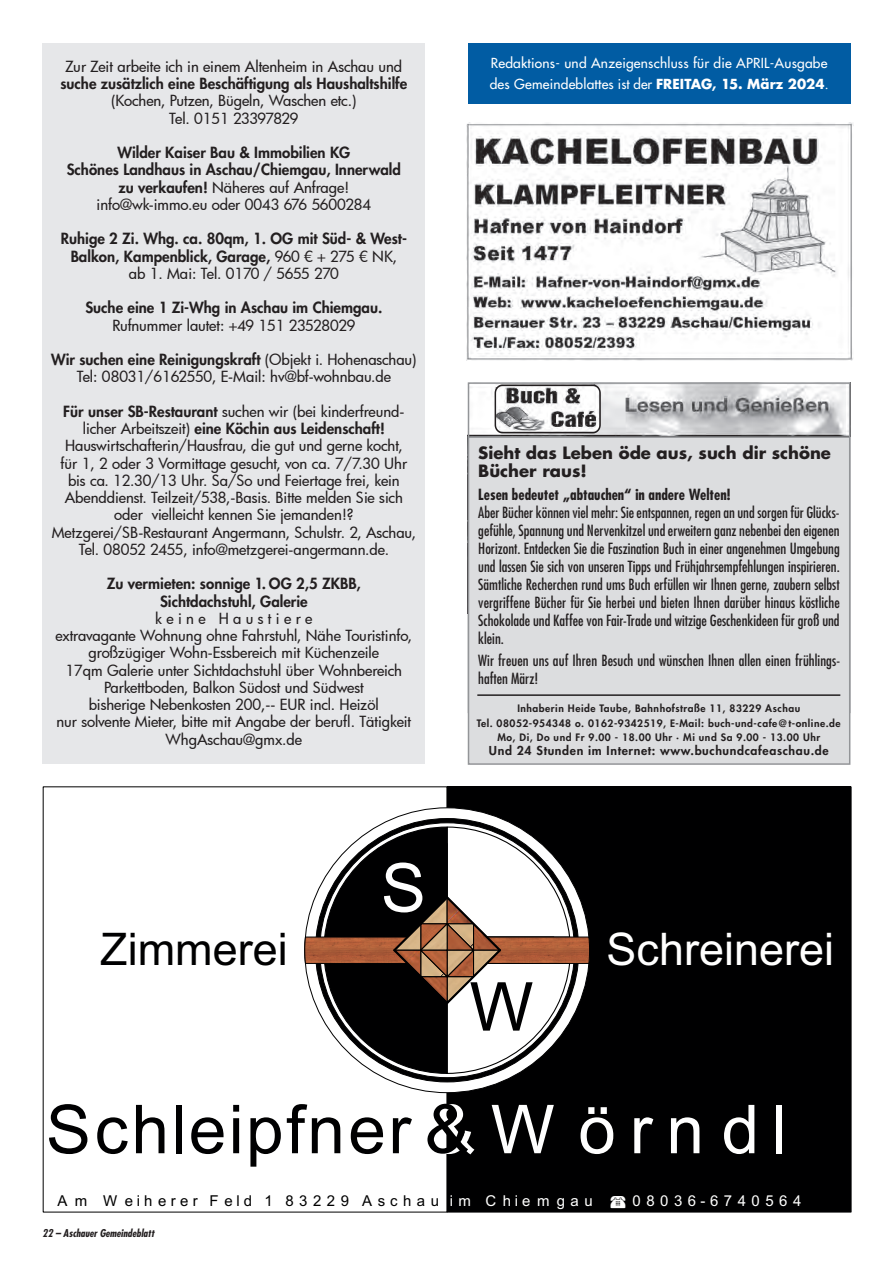
<style>
.page{position:relative;width:893px;height:1263px;background:#fff}
.page>*{position:absolute;margin:0;border:0;box-sizing:border-box;transform-origin:0 0}
.t1{font:67.5px "Arial";letter-spacing:.035em;color:#000001}
.t2{font:67.5px "Arial";color:#fff}
.t3{font:45px "Arial";color:#fff}
.t4{font:45px "Arial";color:#000001}
.t5{font:700 16.5px/18.8px "Futura";color:#231f20}
.t6{font:500 15px/17.2px "Futura";letter-spacing:-.005em;color:#231f20;text-align:center}
.t7{font:condensed 15px/18px "Futura";letter-spacing:.005em;color:#231f20;text-align:justify}
.t8{font:800 15px/17.2px "Futura";color:#231f20;text-align:center}
.t9{font:15px "Arial";letter-spacing:.37em;color:#000001}
.t10{font:700 condensed 15px "Futura";color:#231f20}
.t11{font:13.5px/21px "Futura";letter-spacing:.015em;color:#fff}
.t12{font:800 12px "Futura";letter-spacing:.05em;color:#231f20}
.t13{font:italic 700 condensed 10.5px "Futura";color:#231f20}
.t14{font:800 10.05px/14.2px "Futura";letter-spacing:.05em;color:#231f20;text-align:center}
.s1{font-weight:500}
.s2{font-weight:800}
.s3{font-weight:700}
.s4{color:#fff}
</style>
<div class="page">
<div style="left:43px;top:43px;width:382px;height:721px;background:#e6e7e9"></div>
<img style="left:467px;top:123px;width:386px;height:238px">
<div style="left:447px;top:787px;width:404px;height:425px;background:#000001"></div>
<svg style="left:304px;top:807px;width:286px;height:286px"></svg>
<svg style="left:304px;top:826px;width:286px;height:248px"></svg>
<img style="left:471px;top:385px;width:376px;height:51px">
<svg style="left:495px;top:385px;width:106px;height:48px"></svg>
<div style="left:468px;top:437px;width:382px;height:327px;background:#dcdddf"></div>
<div style="left:468px;top:436px;width:382px;height:329px;border:2px solid #939598"></div>
<hr style="left:477px;top:694px;width:363px;height:2px;background:#231f20">
<div style="left:468px;top:43px;width:382px;height:60px;background:#015ca3"></div>
<p class="t6" style="left:66px;top:57px;width:338px">Zur Zeit arbeite ich in einem Altenheim in Aschau und</p>
<p class="t8" style="left:60px;top:75px;width:348px">suche zusätzlich eine Beschäftigung als Haushaltshilfe</p>
<p class="t6" style="left:111px;top:92px;width:247px">(Kochen, Putzen, Bügeln, Waschen etc.)<br>Tel. 0151 23397829</p>
<p class="t8" style="left:67px;top:144px;width:336px">Wilder Kaiser Bau &amp; Immobilien KG<br>Schönes Landhaus in Aschau/Chiemgau, Innerwald zu verkaufen! <span class="s1">Näheres auf Anfrage! info@wk-immo.eu oder 0043 676 5600284</span></p>
<p class="t8" style="left:61px;top:230px;width:348px">Ruhige 2 Zi. Whg. ca. 80qm, 1. OG mit Süd- &amp; West-<br>Balkon, Kampenblick, Garage, <span class="s1">960 € + 275 € NK, ab 1. Mai: Tel. 0170 / 5655 270</span></p>
<p class="t8" style="left:85px;top:299px;width:298px">Suche eine 1 Zi-Whg in Aschau im Chiemgau.</p>
<p class="t6" style="left:112px;top:316px;width:245px">Rufnummer lautet: +49 151 23528029</p>
<p class="t6" style="left:51px;top:351px;width:367px"><span class="s2">Wir suchen eine Reinigungskraft</span> (Objekt i. Hohenaschau)<br>Tel: 08031/6162550, E-Mail: hv@bf-wohnbau.de</p>
<p class="t6" style="left:52px;top:402px;width:366px"><span class="s2">Für unser SB-Restaurant</span> suchen wir (bei kinderfreund&shy;licher Arbeitszeit) <span class="s2">eine Köchin aus Leidenschaft!<br></span>Hauswirtschafterin/Hausfrau, die gut und gerne kocht,<br>für 1, 2 oder 3 Vormittage gesucht, von ca. 7/7.30 Uhr bis ca. 12.30/13 Uhr. Sa/So und Feiertage frei, kein Abenddienst. Teilzeit/538,-Basis. Bitte melden Sie sich oder vielleicht kennen Sie jemanden!?<br>Metzgerei/SB-Restaurant Angermann, Schulstr. 2, Aschau, Tel. 08052 2455, info@metzgerei-angermann.de.</p>
<p class="t8" style="left:107px;top:575px;width:256px">Zu vermieten: sonnige 1. OG 2,5 ZKBB,<br>Sichtdachstuhl, Galerie</p>
<p class="t6" style="left:55px;top:609px;width:358px">k e i n e H a u s t i e r e<br>extravagante Wohnung ohne Fahrstuhl, Nähe Touristinfo, großzügiger Wohn-Essbereich mit Küchenzeile<br>17qm Galerie unter Sichtdachstuhl über Wohnbereich Parkettboden, Balkon Südost und Südwest<br>bisherige Nebenkosten 200,-- EUR incl. Heizöl<br>nur solvente Mieter, bitte mit Angabe der berufl. Tätigkeit WhgAschau@gmx.de</p>
<h1 class="t2" style="left:381px;top:862px;width:47px">S</h1>
<p class="t11" style="left:490px;top:52px;width:340px">Redaktions- und Anzeigenschluss für die APRIL-Ausgabe des Gemeindeblattes ist der <span class="s3">FREITAG, 15. März 2024</span>.</p>
<p class="t5" style="left:478px;top:443px;width:354px">Sieht das Leben öde aus, such dir schöne<br>Bücher raus!</p>
<p class="t10" style="left:478px;top:485px;width:254px">Lesen bedeutet „abtauchen“ in andere Welten!</p>
<p class="t7" style="left:478px;top:503px;width:363px">Aber Bücher können viel mehr: Sie entspannen, regen an und sorgen für Glücks&shy;gefühle, Spannung und Nervenkitzel und erweitern ganz nebenbei den eigenen Horizont. Entdecken Sie die Faszination Buch in einer angenehmen Umgebung und lassen Sie sich von unseren Tipps und Frühjahrsempfehlungen inspirieren.<br>Sämtliche Recherchen rund ums Buch erfüllen wir Ihnen gerne, zaubern selbst vergriffene Bücher für Sie herbei und bieten Ihnen darüber hinaus köstliche Schokolade und Kaffee von Fair-Trade und witzige Geschenkideen für groß und klein.</p>
<p class="t7" style="left:478px;top:651px;width:363px">Wir freuen uns auf Ihren Besuch und wünschen Ihnen allen einen frühlings&shy;haften März!</p>
<p class="t14" style="left:477px;top:701px;width:365px">Inhaberin Heide Taube, Bahnhofstraße 11, 83229 Aschau<br>Tel. 08052-954348 o. 0162-9342519, E-Mail: buch-und-cafe@t-online.de<br>Mo, Di, Do und Fr 9.00 - 18.00 Uhr · Mi und Sa 9.00 - 13.00 Uhr</p>
<p class="t12" style="left:489px;top:743px;width:341px">Und 24 Stunden im Internet: www.buchundcafeaschau.de</p>
<h2 class="t4" style="left:100px;top:932px;width:189px">Zimmerei</h2>
<h2 class="t3" style="left:606px;top:932px;width:229px">Schreinerei</h2>
<h1 class="t1" style="left:470px;top:981px;width:65px">W</h1>
<h1 class="t1" style="left:46px;top:1104px;width:742px">Schleipfner <span class="s4">&amp; W ö r n d l</span></h1>
<p class="t9" style="left:58px;top:1195px;width:745px">A m W eiherer Feld 1 83229 Aschau <span class="s4">im Chiemgau</span> <span class="s4">☎08036-6740564</span></p>
<p class="t13" style="left:43px;top:1227px;width:113px">22 – Aschauer Gemeindeblatt</p>
</div>
